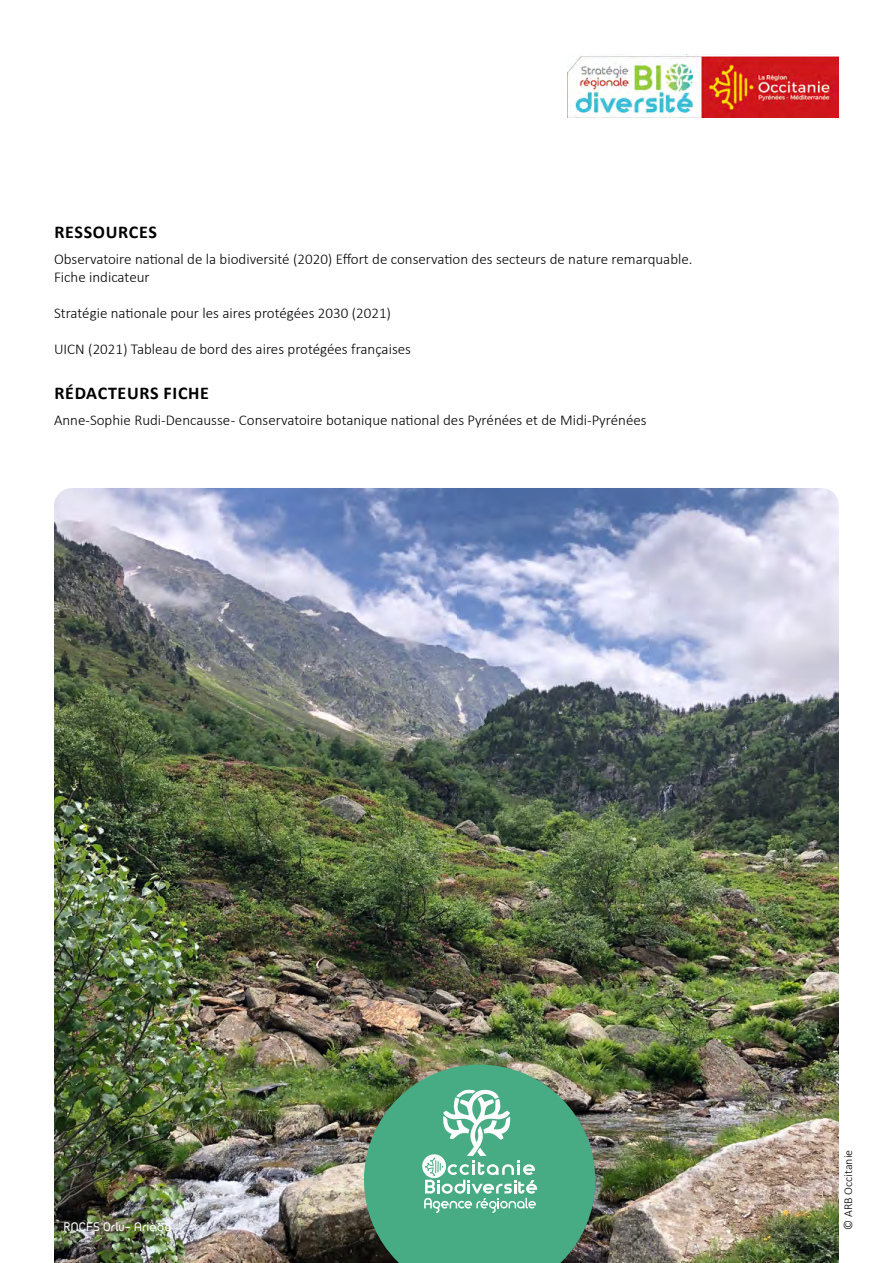
<style>
.page{position:relative;width:893px;height:1263px;background:#fff}
.page>*{position:absolute;margin:0;border:0;box-sizing:border-box;transform-origin:0 0}
.t1{font:700 18px "Calibri";letter-spacing:.04em;color:#000}
.t2{font:300 15px/18px "Calibri";color:#000}
.t3{font:700 12px "Time Burner";letter-spacing:.03em;color:#fff}
.t4{font:300 12px "Calibri";color:#000}
</style>
<div class="page">
<img style="left:54px;top:488px;width:785px;height:775px">
<img style="left:364px;top:1064px;width:231px;height:199px">
<svg style="left:422px;top:1086px;width:115px;height:127px"></svg>
<img style="left:567px;top:54px;width:272px;height:64px">
<p class="t1" style="left:54px;top:219px;width:104px">RESSOURCES</p>
<p class="t2" style="left:54px;top:250px;width:640px">Observatoire national de la biodiversité (2020) Effort de conservation des secteurs de nature remarquable.<br>Fiche indicateur</p>
<p class="t2" style="left:54px;top:304px;width:339px">Stratégie nationale pour les aires protégées 2030 (2021)</p>
<p class="t2" style="left:54px;top:340px;width:358px">UICN (2021) Tableau de bord des aires protégées françaises</p>
<p class="t1" style="left:54px;top:380px;width:156px">RÉDACTEURS FICHE</p>
<p class="t2" style="left:54px;top:411px;width:594px">Anne-Sophie Rudi-Dencausse - Conservatoire botanique national des Pyrénées et de Midi-Pyrénées</p>
<p class="t3" style="left:65px;top:1217px;width:109px">RNCFS Orlu- Ariège</p>
<p class="t4" style="left:841px;top:1230px;width:81px;rotate:-90deg">© ARB Occitanie</p>
</div>
